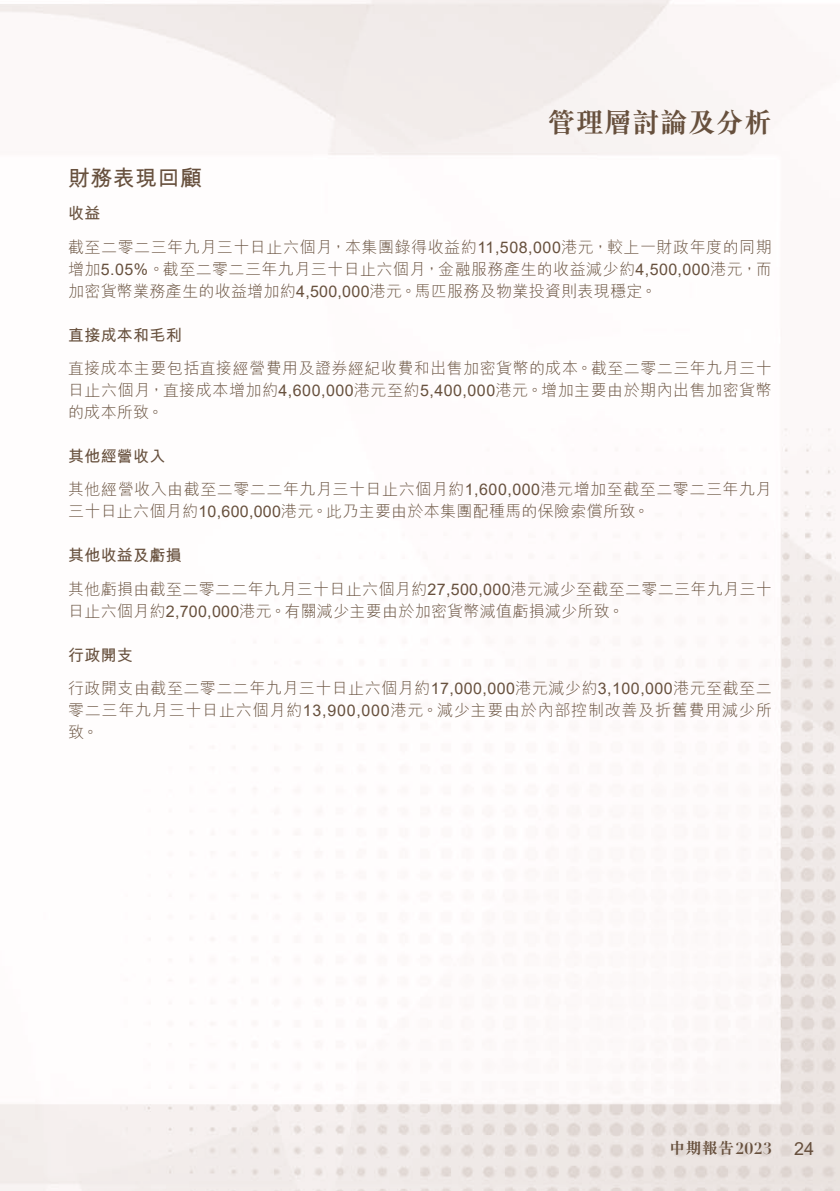
<style>
.page{position:relative;width:840px;height:1191px;background:#fff}
.page>*{position:absolute;margin:0;border:0;box-sizing:border-box;transform-origin:0 0}
.t1{font:700 28px "M Sung HK";color:#67503d}
.t2{font:700 22px "M Hei HK";letter-spacing:.015em;color:#67503d}
.t3{font:18px "Arial";color:#67503d}
.t4{font:300 16px/33.4px "M Hei HK";letter-spacing:.03em;color:#67503d}
.t5{font:700 16px "M Sung HK";color:#67503d}
.t6{font:700 16px "M Hei HK";letter-spacing:.015em;color:#67503d}
.s1{font-weight:700}
.s2{font-family:"Arial";font-weight:400}
.s3{font-family:"Didot LT Std"}
</style>
<div class="page">
<img style="left:0;top:0;width:839px;height:1191px">
<h1 class="t1" style="left:547px;top:103px;width:225px">管理層討論及分析</h1>
<h2 class="t2" style="left:68px;top:162px;width:135px">財務表現回顧</h2>
<p class="t4" style="left:68px;top:196px;width:704px"><span class="s1">收益<br></span>截至二零二三年九月三十日止六個月，本集團錄得收益約<span class="s2">11,508,000</span>港元，較上一財政年度的同期</p>
<p class="t4" style="left:68px;top:257px;width:704px;line-height:22px">增加<span class="s2">5.05%</span>。截至二零二三年九月三十日止六個月，金融服務產生的收益減少約<span class="s2">4,500,000</span>港元，而加密貨幣業務產生的收益增加約<span class="s2">4,500,000</span>港元。馬匹服務及物業投資則表現穩定。</p>
<p class="t6" style="left:68px;top:323px;width:115px">直接成本和毛利</p>
<p class="t4" style="left:68px;top:356px;width:704px;line-height:22px;text-align:justify">直接成本主要包括直接經營費用及證券經紀收費和出售加密貨幣的成本。截至二零二三年九月三十日止六個月，直接成本增加約<span class="s2">4,600,000</span>港元至約<span class="s2">5,400,000</span>港元。增加主要由於期內出售加密貨幣的成本所致。</p>
<p class="t4" style="left:68px;top:439px;width:704px"><span class="s1">其他經營收入<br></span>其他經營收入由截至二零二二年九月三十日止六個月約<span class="s2">1,600,000</span>港元增加至截至二零二三年九月</p>
<p class="t4" style="left:68px;top:494px;width:582px">三十日止六個月約<span class="s2">10,600,000</span>港元。此乃主要由於本集團配種馬的保險索償所致。</p>
<p class="t4" style="left:68px;top:538px;width:705px"><span class="s1">其他收益及虧損<br></span>其他虧損由截至二零二二年九月三十日止六個月約<span class="s2">27,500,000</span>港元減少至截至二零二三年九月三十</p>
<p class="t4" style="left:68px;top:593px;width:557px">日止六個月約<span class="s2">2,700,000</span>港元。有關減少主要由於加密貨幣減值虧損減少所致。</p>
<p class="t4" style="left:68px;top:637px;width:704px"><span class="s1">行政開支<br></span>行政開支由截至二零二二年九月三十日止六個月約<span class="s2">17,000,000</span>港元減少約<span class="s2">3,100,000</span>港元至截至二</p>
<p class="t4" style="left:68px;top:698px;width:704px;line-height:22px">零二三年九月三十日止六個月約<span class="s2">13,900,000</span>港元。減少主要由於內部控制改善及折舊費用減少所致。</p>
<p class="t5" style="left:669px;top:1137px;width:104px">中期報告<span class="s3">2023</span></p>
<p class="t3" style="left:793px;top:1136px;width:22px">24</p>
</div>
